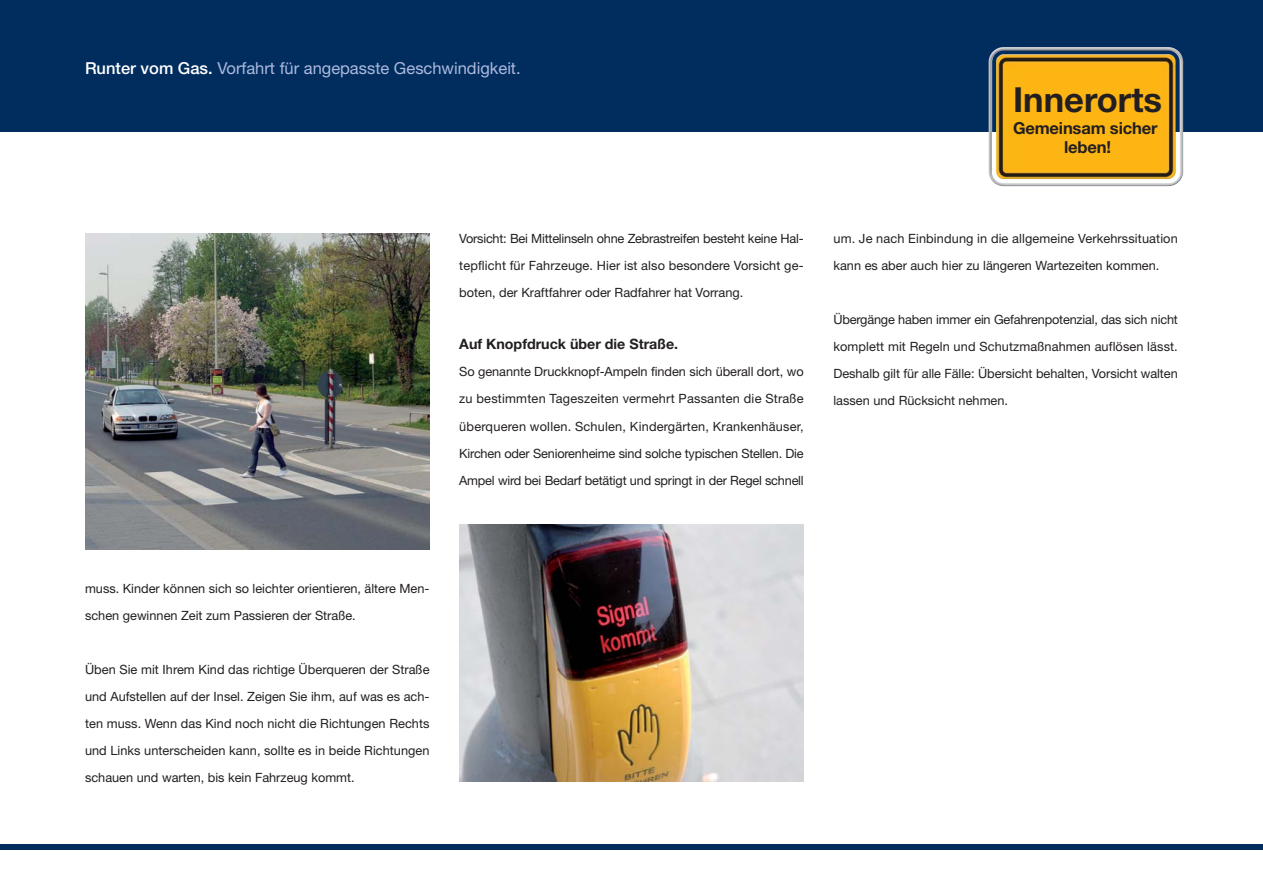
<style>
.page{position:relative;width:1263px;height:893px;background:#fff}
.page>*{position:absolute;margin:0;border:0;box-sizing:border-box;transform-origin:0 0}
.t1{font:700 34.5px "Helvetica Neue";color:#231f20}
.t2{font:700 16.65px/19.2px "Helvetica Neue";letter-spacing:-.01em;color:#231f20;text-align:center}
.t3{font:16.5px "Helvetica Neue";color:#aeb9df}
.t4{font:700 14.25px "Helvetica Neue";color:#231f20}
.t5{font:12.75px/27px "Helvetica Neue";color:#231f20;text-align:justify}
.s1{font-weight:500;color:#fff}
</style>
<div class="page">
<div style="left:0;top:0;width:1263px;height:132px;background:#002d5e"></div>
<img style="left:85px;top:234px;width:344px;height:315px">
<img style="left:459px;top:524px;width:345px;height:258px">
<img style="left:1003px;top:47px;width:180px;height:134px">
<div style="left:0;top:844px;width:1263px;height:6px;background:#002d5e"></div>
<p class="t3" style="left:85px;top:62px;width:437px"><span class="s1">Runter vom Gas.</span> Vorfahrt für angepasste Geschwindigkeit.</p>
<h1 class="t1" style="left:1013px;top:88px;width:151px">Innerorts</h1>
<h2 class="t2" style="left:1013px;top:120px;width:146px">Gemeinsam sicher leben!</h2>
<p class="t5" style="left:459px;top:226px;width:346px">Vorsicht: Bei Mittelinseln ohne Zebrastreifen besteht keine Hal&shy;tepflicht für Fahrzeuge. Hier ist also besondere Vorsicht ge&shy;boten, der Kraftfahrer oder Radfahrer hat Vorrang.</p>
<p class="t4" style="left:459px;top:339px;width:220px">Auf Knopfdruck über die Straße.</p>
<p class="t5" style="left:459px;top:360px;width:346px">So genannte Druckknopf-Ampeln finden sich überall dort, wo zu bestimmten Tageszeiten vermehrt Passanten die Straße überqueren wollen. Schulen, Kindergärten, Krankenhäuser, Kirchen oder Seniorenheime sind solche typischen Stellen. Die Ampel wird bei Bedarf betätigt und springt in der Regel schnell</p>
<p class="t5" style="left:833px;top:226px;width:346px">um. Je nach Einbindung in die allgemeine Verkehrssituation kann es aber auch hier zu längeren Wartezeiten kommen.</p>
<p class="t5" style="left:833px;top:307px;width:346px">Übergänge haben immer ein Gefahrenpotenzial, das sich nicht komplett mit Regeln und Schutzmaßnahmen auflösen lässt.<br>Deshalb gilt für alle Fälle: Übersicht behalten, Vorsicht walten lassen und Rücksicht nehmen.</p>
<p class="t5" style="left:85px;top:576px;width:346px">muss. Kinder können sich so leichter orientieren, ältere Men&shy;schen gewinnen Zeit zum Passieren der Straße.</p>
<p class="t5" style="left:85px;top:657px;width:346px">Üben Sie mit Ihrem Kind das richtige Überqueren der Straße und Aufstellen auf der Insel. Zeigen Sie ihm, auf was es ach&shy;ten muss. Wenn das Kind noch nicht die Richtungen Rechts und Links unterscheiden kann, sollte es in beide Richtungen schauen und warten, bis kein Fahrzeug kommt.</p>
</div>
